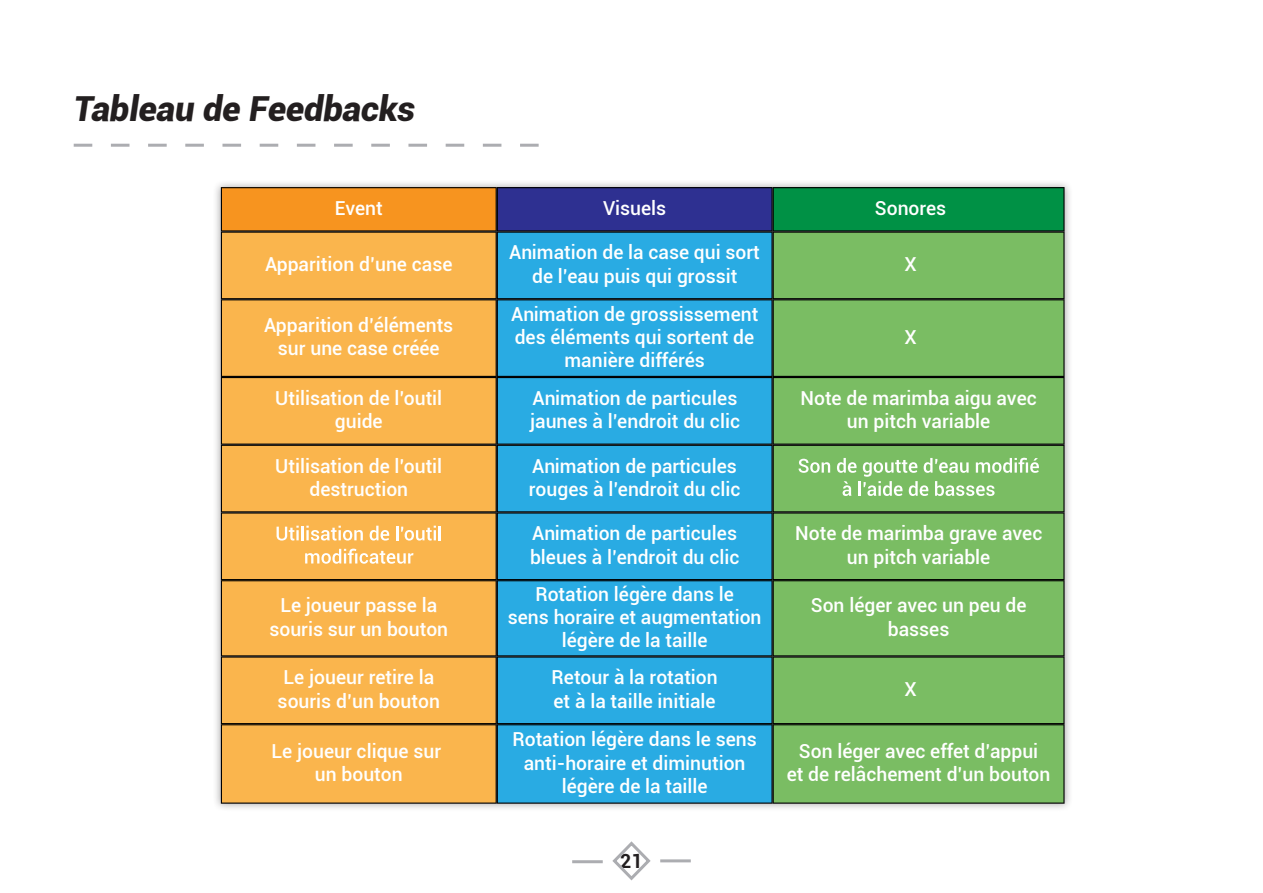
<style>
.page{position:relative;width:1263px;height:893px;background:#fff}
.page>*{position:absolute;margin:0;border:0;box-sizing:border-box;transform-origin:0 0}
.t1{font:italic 900 34.5px "Roboto";color:#231f20}
.t2{font:700 19.5px "Roboto";color:#231f20}
.t3{font:500 19.35px/23.1px "Roboto";color:#fff;text-align:center}
</style>
<div class="page">
<svg style="left:612px;top:841px;width:39px;height:40px"></svg>
<hr style="left:660px;top:859px;width:31px;height:3px;background:#acadb1">
<hr style="left:572px;top:860px;width:31px;height:3px;background:#acadb1">
<svg style="left:74px;top:144px;width:465px;height:3px"></svg>
<div style="left:213px;top:179px;width:860px;height:633px;background:#231f20;opacity:.4"></div>
<svg style="left:221px;top:187px;width:843px;height:617px"></svg>
<p class="t1" style="left:74px;top:84px;width:343px">Tableau de Feedbacks</p>
<p class="t3" style="left:335px;top:196px;width:49px">Event</p>
<p class="t3" style="left:603px;top:196px;width:65px">Visuels</p>
<p class="t3" style="left:875px;top:196px;width:73px">Sonores</p>
<p class="t3" style="left:265px;top:252px;width:189px">Apparition d’une case</p>
<p class="t3" style="left:264px;top:313px;width:191px">Apparition d’éléments sur une case créée</p>
<p class="t3" style="left:275px;top:386px;width:168px">Utilisation de l’outil guide</p>
<p class="t3" style="left:275px;top:453px;width:168px">Utilisation de l’outil destruction</p>
<p class="t3" style="left:269px;top:593px;width:180px">Le joueur passe la souris sur un bouton</p>
<p class="t3" style="left:278px;top:665px;width:164px">Le joueur retire la souris d’un bouton</p>
<p class="t3" style="left:272px;top:739px;width:171px">Le joueur clique sur un bouton</p>
<p class="t3" style="left:509px;top:240px;width:252px">Animation de la case qui sort de l’eau puis qui grossit</p>
<p class="t3" style="left:511px;top:301px;width:249px">Animation de grossissement des éléments qui sortent de manière différés</p>
<p class="t3" style="left:530px;top:386px;width:211px;text-align:left">Animation de particules jaunes à l’endroit du clic</p>
<p class="t3" style="left:529px;top:453px;width:213px;text-align:left">Animation de particules rouges à l’endroit du clic</p>
<p class="t3" style="left:530px;top:521px;width:211px;text-align:left">Animation de particules bleues à l’endroit du clic</p>
<p class="t3" style="left:508px;top:582px;width:255px">Rotation légère dans le<br>sens horaire et augmentation légère de la taille</p>
<p class="t3" style="left:552px;top:665px;width:167px;text-align:left">Retour à la rotation et à la taille initiale</p>
<p class="t3" style="left:512px;top:727px;width:246px">Rotation légère dans le sens anti-horaire et diminution légère de la taille</p>
<p class="t2" style="left:620px;top:848px;width:24px">21</p>
<p class="t3" style="left:904px;top:252px;width:14px">X</p>
<p class="t3" style="left:904px;top:325px;width:14px">X</p>
<p class="t3" style="left:800px;top:386px;width:238px">Note de marimba aigu avec un pitch variable</p>
<p class="t3" style="left:795px;top:521px;width:249px">Note de marimba grave avec un pitch variable</p>
<p class="t3" style="left:811px;top:593px;width:217px">Son léger avec un peu de basses</p>
<p class="t3" style="left:904px;top:677px;width:14px">X</p>
<p class="t3" style="left:787px;top:739px;width:265px">Son léger avec effet d’appui<br>et de relâchement d’un bouton</p>
</div>
